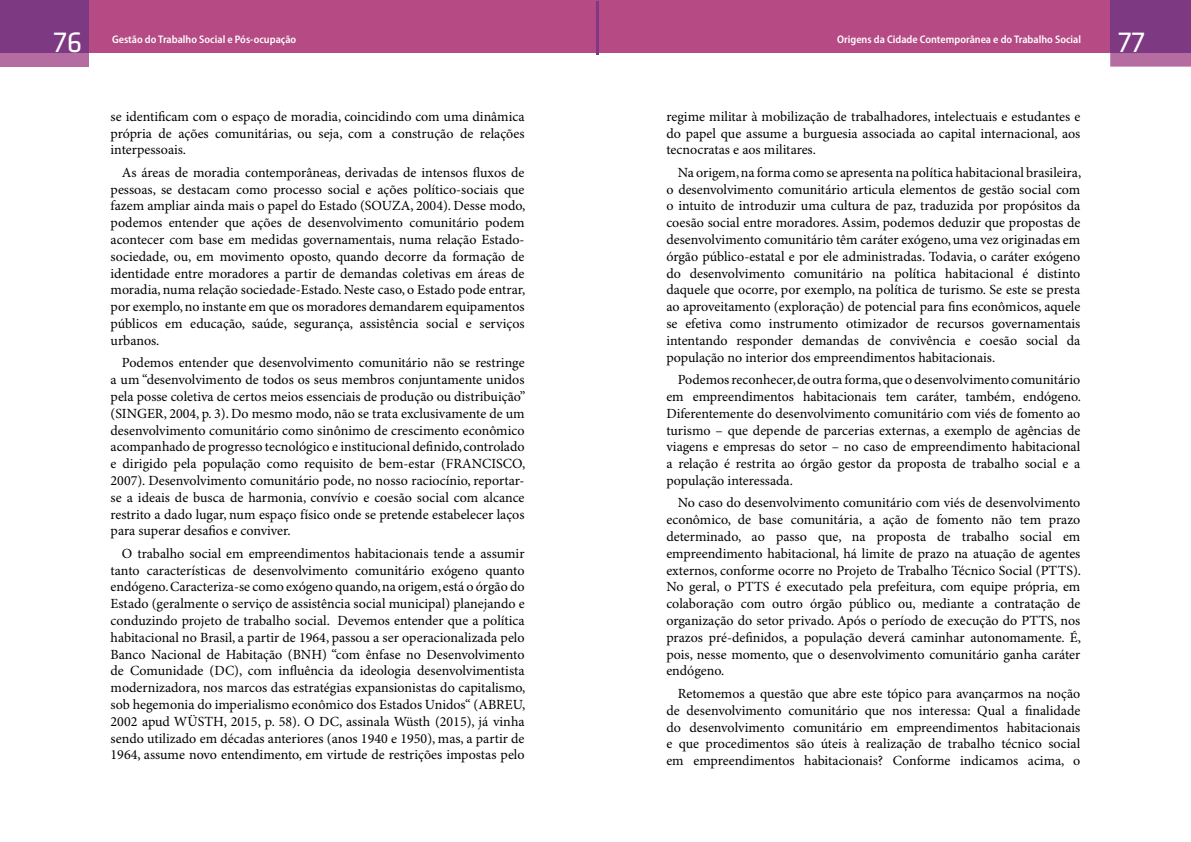
<style>
.page{position:relative;width:1191px;height:842px;background:#fff}
.page>*{position:absolute;margin:0;border:0;box-sizing:border-box;transform-origin:0 0}
.t1{font:30px "Klavika";color:#fff}
.t2{font:14px/16.8px "Minion Pro";color:#000;text-align:justify}
.t3{font:600 semi-condensed 11px "Myriad Pro";color:#fff}
</style>
<div class="page">
<div style="left:0;top:0;width:1110px;height:52px;background:#b54a85"></div>
<hr style="left:596px;top:1px;width:2px;height:54px;background:#7d3981">
<div style="left:0;top:0;width:89px;height:67px;background:#b56da1"></div>
<div style="left:0;top:0;width:89px;height:52px;background:#7d3981"></div>
<svg style="left:1110px;top:52px;width:81px;height:15px"></svg>
<div style="left:1110px;top:0;width:81px;height:52px;background:#7d3981"></div>
<h1 class="t1" style="left:53px;top:26px;width:30px">76</h1>
<h1 class="t1" style="left:1118px;top:27px;width:28px">77</h1>
<p class="t3" style="left:112px;top:34px;width:186px">Gestão do Trabalho Social e Pós-ocupação</p>
<p class="t3" style="left:837px;top:34px;width:245px">Origens da Cidade Contemporânea e do Trabalho Social</p>
<p class="t2" style="left:111px;top:108px;width:415px">se identificam com o espaço de moradia, coincidindo com uma dinâmica própria de ações comunitárias, ou seja, com a construção de relações interpessoais.</p>
<p class="t2" style="left:111px;top:165px;width:416px;text-indent:11px">As áreas de moradia contemporâneas, derivadas de intensos fluxos de pessoas, se destacam como processo social e ações político-sociais que fazem ampliar ainda mais o papel do Estado (SOUZA, 2004). Desse modo, podemos entender que ações de desenvolvimento comunitário podem acontecer com base em medidas governamentais, numa relação Estado&shy;sociedade, ou, em movimento oposto, quando decorre da formação de identidade entre moradores a partir de demandas coletivas em áreas de moradia, numa relação sociedade-Estado. Neste caso, o Estado pode entrar, por exemplo, no instante em que os moradores demandarem equipamentos públicos em educação, saúde, segurança, assistência social e serviços urbanos.</p>
<p class="t2" style="left:111px;top:355px;width:416px;text-indent:11px">Podemos entender que desenvolvimento comunitário não se restringe a um “desenvolvimento de todos os seus membros conjuntamente unidos pela posse coletiva de certos meios essenciais de produção ou distribuição” (SINGER, 2004, p. 3). Do mesmo modo, não se trata exclusivamente de um desenvolvimento comunitário como sinônimo de crescimento econômico acompanhado de progresso tecnológico e institucional definido, controlado e dirigido pela população como requisito de bem-estar (FRANCISCO, 2007). Desenvolvimento comunitário pode, no nosso raciocínio, reportar&shy;se a ideais de busca de harmonia, convívio e coesão social com alcance restrito a dado lugar, num espaço físico onde se pretende estabelecer laços para superar desafios e conviver.</p>
<p class="t2" style="left:111px;top:545px;width:416px;text-indent:11px">O trabalho social em empreendimentos habitacionais tende a assumir tanto características de desenvolvimento comunitário exógeno quanto endógeno. Caracteriza-se como exógeno quando, na origem, está o órgão do Estado (geralmente o serviço de assistência social municipal) planejando e conduzindo projeto de trabalho social. Devemos entender que a política habitacional no Brasil, a partir de 1964, passou a ser operacionalizada pelo Banco Nacional de Habitação (BNH) “com ênfase no Desenvolvimento de Comunidade (DC), com influência da ideologia desenvolvimentista modernizadora, nos marcos das estratégias expansionistas do capitalismo, sob hegemonia do imperialismo econômico dos Estados Unidos“ (ABREU, 2002 apud WÜSTH, 2015, p. 58). O DC, assinala Wüsth (2015), já vinha sendo utilizado em décadas anteriores (anos 1940 e 1950), mas, a partir de 1964, assume novo entendimento, em virtude de restrições impostas pelo</p>
<p class="t2" style="left:666px;top:108px;width:415px">regime militar à mobilização de trabalhadores, intelectuais e estudantes e do papel que assume a burguesia associada ao capital internacional, aos tecnocratas e aos militares.</p>
<p class="t2" style="left:666px;top:165px;width:416px;text-indent:11px">Na origem, na forma como se apresenta na política habitacional brasileira, o desenvolvimento comunitário articula elementos de gestão social com o intuito de introduzir uma cultura de paz, traduzida por propósitos da coesão social entre moradores. Assim, podemos deduzir que propostas de desenvolvimento comunitário têm caráter exógeno, uma vez originadas em órgão público-estatal e por ele administradas. Todavia, o caráter exógeno do desenvolvimento comunitário na política habitacional é distinto daquele que ocorre, por exemplo, na política de turismo. Se este se presta ao aproveitamento (exploração) de potencial para fins econômicos, aquele se efetiva como instrumento otimizador de recursos governamentais intentando responder demandas de convivência e coesão social da população no interior dos empreendimentos habitacionais.</p>
<p class="t2" style="left:666px;top:372px;width:416px;text-indent:11px">Podemos reconhecer, de outra forma, que o desenvolvimento comunitário em empreendimentos habitacionais tem caráter, também, endógeno.<br>Diferentemente do desenvolvimento comunitário com viés de fomento ao turismo – que depende de parcerias externas, a exemplo de agências de viagens e empresas do setor – no caso de empreendimento habitacional a relação é restrita ao órgão gestor da proposta de trabalho social e a população interessada.</p>
<p class="t2" style="left:666px;top:495px;width:416px;text-indent:11px">No caso do desenvolvimento comunitário com viés de desenvolvimento econômico, de base comunitária, a ação de fomento não tem prazo determinado, ao passo que, na proposta de trabalho social em empreendimento habitacional, há limite de prazo na atuação de agentes externos, conforme ocorre no Projeto de Trabalho Técnico Social (PTTS).<br>No geral, o PTTS é executado pela prefeitura, com equipe própria, em colaboração com outro órgão público ou, mediante a contratação de organização do setor privado. Após o período de execução do PTTS, nos prazos pré-definidos, a população deverá caminhar autonomamente. É, pois, nesse momento, que o desenvolvimento comunitário ganha caráter endógeno.</p>
<p class="t2" style="left:666px;top:686px;width:415px;text-indent:11px">Retomemos a questão que abre este tópico para avançarmos na noção de desenvolvimento comunitário que nos interessa: Qual a finalidade do desenvolvimento comunitário em empreendimentos habitacionais e que procedimentos são úteis à realização de trabalho técnico social em empreendimentos habitacionais? Conforme indicamos acima, o</p>
</div>
